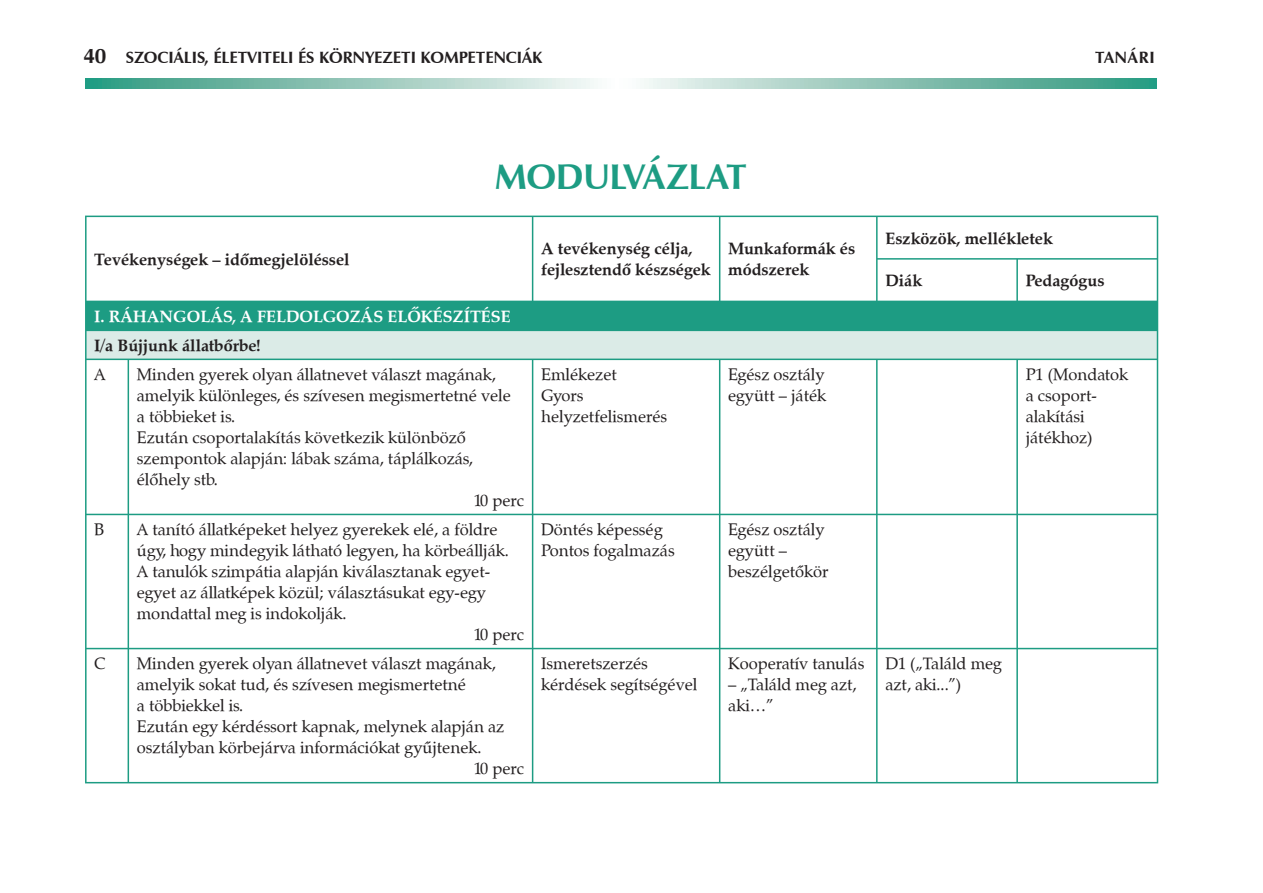
<style>
.page{position:relative;width:1263px;height:893px;background:#fff}
.page>*{position:absolute;margin:0;border:0;box-sizing:border-box;transform-origin:0 0}
.t1{font:700 36px "Zapf Humanist 601 PFL";letter-spacing:-.015em;color:#1d9c83}
.t2{font:16.5px/21px "Zapf Calligraphic 801 PFL";color:#231f20}
.t3{font:700 16.5px/21px "Zapf Calligraphic 801 PFL";color:#231f20}
.t4{font:700 16.5px "Zapf Humanist 601 PFL";color:#231f20}
.t5{font:700 16.5px "Zapf Calligraphic 801 PFL";color:#fff}
.s1{font-size:21px}
</style>
<div class="page">
<svg style="left:85px;top:78px;width:1072px;height:11px;background:#92c7b9"></svg>
<div style="left:86px;top:301px;width:1071px;height:29px;background:#1d9c83"></div>
<div style="left:86px;top:330px;width:1071px;height:29px;background:#dbebe7"></div>
<hr style="left:85px;top:217px;width:2px;height:42px;background:#1d9c83">
<hr style="left:85px;top:259px;width:2px;height:42px;background:#1d9c83">
<hr style="left:85px;top:216px;width:448px;height:1px;background:#1d9c83">
<hr style="left:532px;top:217px;width:1px;height:42px;background:#1d9c83">
<hr style="left:532px;top:259px;width:1px;height:42px;background:#1d9c83">
<hr style="left:533px;top:216px;width:625px;height:1px;background:#1d9c83">
<hr style="left:719px;top:217px;width:1px;height:42px;background:#1d9c83">
<hr style="left:876px;top:217px;width:1px;height:41px;background:#1d9c83">
<hr style="left:719px;top:259px;width:1px;height:42px;background:#1d9c83">
<hr style="left:1157px;top:217px;width:1px;height:41px;background:#1d9c83">
<hr style="left:85px;top:301px;width:792px;height:1px;background:#1d9c83">
<hr style="left:876px;top:260px;width:1px;height:41px;background:#1d9c83">
<hr style="left:876px;top:258px;width:282px;height:2px;background:#1d9c83">
<hr style="left:1016px;top:260px;width:2px;height:41px;background:#1d9c83">
<hr style="left:1157px;top:260px;width:1px;height:41px;background:#1d9c83">
<hr style="left:877px;top:301px;width:281px;height:1px;background:#1d9c83">
<hr style="left:85px;top:302px;width:2px;height:28px;background:#1d9c83">
<hr style="left:85px;top:331px;width:2px;height:28px;background:#1d9c83">
<hr style="left:85px;top:330px;width:1073px;height:1px;background:#1d9c83">
<svg style="left:1157px;top:302px;width:1px;height:57px"></svg>
<hr style="left:85px;top:360px;width:2px;height:154px;background:#1d9c83">
<hr style="left:85px;top:515px;width:2px;height:133px;background:#1d9c83">
<hr style="left:85px;top:649px;width:2px;height:133px;background:#1d9c83">
<hr style="left:85px;top:359px;width:43px;height:1px;background:#1d9c83">
<hr style="left:85px;top:514px;width:43px;height:1px;background:#1d9c83">
<hr style="left:85px;top:648px;width:43px;height:1px;background:#1d9c83">
<hr style="left:128px;top:360px;width:1px;height:154px;background:#1d9c83">
<hr style="left:128px;top:515px;width:1px;height:133px;background:#1d9c83">
<hr style="left:128px;top:649px;width:1px;height:133px;background:#1d9c83">
<hr style="left:128px;top:359px;width:1030px;height:1px;background:#1d9c83">
<hr style="left:532px;top:360px;width:1px;height:154px;background:#1d9c83">
<hr style="left:719px;top:360px;width:1px;height:154px;background:#1d9c83">
<hr style="left:876px;top:360px;width:1px;height:154px;background:#1d9c83">
<hr style="left:1016px;top:360px;width:2px;height:154px;background:#1d9c83">
<hr style="left:1157px;top:360px;width:1px;height:154px;background:#1d9c83">
<hr style="left:532px;top:515px;width:1px;height:133px;background:#1d9c83">
<hr style="left:719px;top:515px;width:1px;height:133px;background:#1d9c83">
<hr style="left:876px;top:515px;width:1px;height:133px;background:#1d9c83">
<hr style="left:1016px;top:515px;width:2px;height:133px;background:#1d9c83">
<hr style="left:1157px;top:515px;width:1px;height:133px;background:#1d9c83">
<hr style="left:532px;top:649px;width:1px;height:133px;background:#1d9c83">
<hr style="left:719px;top:649px;width:1px;height:133px;background:#1d9c83">
<hr style="left:876px;top:649px;width:1px;height:133px;background:#1d9c83">
<hr style="left:1016px;top:649px;width:2px;height:133px;background:#1d9c83">
<hr style="left:1157px;top:649px;width:1px;height:133px;background:#1d9c83">
<hr style="left:128px;top:514px;width:1030px;height:1px;background:#1d9c83">
<hr style="left:128px;top:648px;width:1030px;height:1px;background:#1d9c83">
<hr style="left:85px;top:782px;width:932px;height:1px;background:#1d9c83">
<hr style="left:1017px;top:782px;width:141px;height:1px;background:#1d9c83">
<p class="t4" style="left:83px;top:47px;width:460px"><span class="s1">40</span> SZOCIÁLIS, ÉLETVITELI ÉS KÖRNYEZETI KOMPETENCIÁK</p>
<p class="t4" style="left:1095px;top:47px;width:61px">TANÁRI</p>
<h1 class="t1" style="left:495px;top:154px;width:254px">MODULVÁZLAT</h1>
<p class="t3" style="left:94px;top:249px;width:257px">Tevékenységek – időmegjelöléssel</p>
<p class="t3" style="left:541px;top:238px;width:171px">A tevékenység célja, fejlesztendő készségek</p>
<p class="t3" style="left:728px;top:238px;width:129px">Munkaformák és módszerek</p>
<p class="t3" style="left:885px;top:227px;width:169px">Eszközök, mellékletek</p>
<p class="t3" style="left:885px;top:270px;width:38px">Diák</p>
<p class="t3" style="left:1026px;top:270px;width:80px">Pedagógus</p>
<p class="t5" style="left:94px;top:306px;width:418px">I. RÁHANGOLÁS, A FELDOLGOZÁS ELŐKÉSZÍTÉSE</p>
<p class="t3" style="left:94px;top:335px;width:168px">I/a Bújjunk állatbőrbe!</p>
<p class="t2" style="left:94px;top:364px;width:13px">A</p>
<p class="t2" style="left:137px;top:364px;width:361px">Minden gyerek olyan állatnevet választ magának,</p>
<p class="t2" style="left:137px;top:385px;width:376px">amelyik különleges, és szívesen megismertetné vele</p>
<p class="t2" style="left:137px;top:406px;width:100px">a többieket is.</p>
<p class="t2" style="left:137px;top:427px;width:330px">Ezután csoportalakítás következik különböző</p>
<p class="t2" style="left:137px;top:448px;width:337px">szempontok alapján: lábak száma, táplálkozás,</p>
<p class="t2" style="left:137px;top:469px;width:82px">élőhely stb.</p>
<p class="t2" style="left:474px;top:490px;width:52px">10 perc</p>
<p class="t2" style="left:94px;top:519px;width:12px">B</p>
<p class="t2" style="left:137px;top:519px;width:362px">A tanító állatképeket helyez gyerekek elé, a földre</p>
<p class="t2" style="left:137px;top:540px;width:374px">úgy, hogy mindegyik látható legyen, ha körbeállják.</p>
<p class="t2" style="left:137px;top:561px;width:355px">A tanulók szimpátia alapján kiválasztanak egyet-</p>
<p class="t2" style="left:137px;top:582px;width:351px">egyet az állatképek közül; választásukat egy-egy</p>
<p class="t2" style="left:137px;top:603px;width:211px">mondattal meg is indokolják.</p>
<p class="t2" style="left:474px;top:624px;width:52px">10 perc</p>
<p class="t2" style="left:94px;top:653px;width:13px">C</p>
<p class="t2" style="left:137px;top:653px;width:361px">Minden gyerek olyan állatnevet választ magának,</p>
<p class="t2" style="left:137px;top:674px;width:331px">amelyik sokat tud, és szívesen megismertetné</p>
<p class="t2" style="left:137px;top:695px;width:108px">a többiekkel is.</p>
<p class="t2" style="left:137px;top:716px;width:369px">Ezután egy kérdéssort kapnak, melynek alapján az</p>
<p class="t2" style="left:137px;top:737px;width:346px">osztályban körbejárva információkat gyűjtenek.</p>
<p class="t2" style="left:474px;top:758px;width:52px">10 perc</p>
<p class="t2" style="left:541px;top:364px;width:128px">Emlékezet<br>Gyors helyzetfelismerés</p>
<p class="t2" style="left:728px;top:364px;width:100px">Egész osztály együtt – játék</p>
<p class="t2" style="left:1026px;top:364px;width:104px">P1 (Mondatok a csoport&shy;alakítási játékhoz)</p>
<p class="t2" style="left:541px;top:519px;width:135px">Döntés képesség<br>Pontos fogalmazás</p>
<p class="t2" style="left:728px;top:519px;width:102px">Egész osztály együtt – beszélgetőkör</p>
<p class="t2" style="left:541px;top:653px;width:158px">Ismeretszerzés kérdések segítségével</p>
<p class="t2" style="left:728px;top:653px;width:138px">Kooperatív tanulás</p>
<p class="t2" style="left:728px;top:674px;width:130px">– „Találd meg azt, aki…”</p>
<p class="t2" style="left:885px;top:653px;width:118px">D1 („Találd meg azt, aki...”)</p>
</div>
